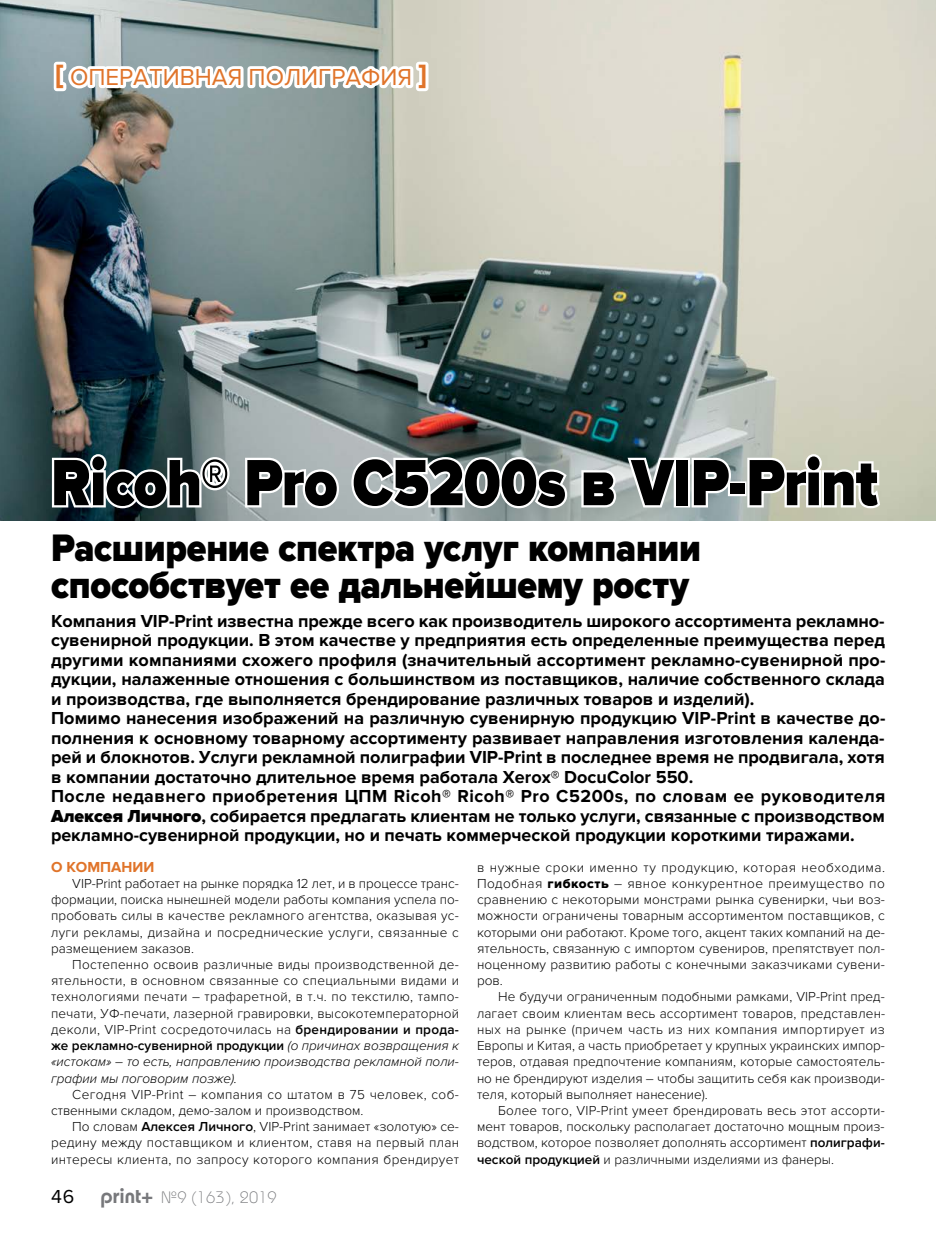
<style>
.page{position:relative;width:936px;height:1234px;background:#fff}
.page>*{position:absolute;margin:0;border:0;box-sizing:border-box;transform-origin:0 0}
.t1{font:900 67.65px "Proxima Nova";letter-spacing:-.015em;color:#000;scale:.86 1}
.t2{font:900 39.6px/37.2px "Proxima Nova";letter-spacing:-.005em;color:#000;scale:.91 1}
.t3{font:24px "Proxima Nova";color:#e0742a}
.t4{font:700 18px/19.5px "Proxima Nova";color:#000}
.t5{font:300 16.5px "Bauhaus C";color:#77787b}
.t6{font:700 15px "Proxima Nova";color:#e0742a}
.t7{font:300 13.5px/16.2px "Proxima Nova";letter-spacing:.01em;color:#000;text-align:justify}
.s1{font-weight:900;font-size:27px}
.s2{font-weight:900}
.s3{font-weight:600}
.s4{font-style:italic}
.s5{font-family:"Proxima Nova";font-weight:400;font-size:19.5px;color:#000}
.s6{font-weight:600;font-size:21px}
.s7{font-family:"Proxima Nova Extrabld";font-weight:400}
</style>
<div class="page">
<img style="left:0;top:0;width:935px;height:520px">
<svg style="left:51px;top:55px;width:380px;height:45px"></svg>
<svg style="left:50px;top:450px;width:182px;height:61px"></svg>
<svg style="left:243px;top:455px;width:99px;height:55px"></svg>
<svg style="left:349px;top:454px;width:220px;height:57px"></svg>
<svg style="left:579px;top:454px;width:101px;height:55px"></svg>
<div style="left:673px;top:457px;width:17px;height:50px;border:5px solid #fff"></div>
<svg style="left:689px;top:455px;width:45px;height:54px"></svg>
<div style="left:727px;top:481px;width:19px;height:15px;border:5px solid #fff"></div>
<svg style="left:745px;top:450px;width:139px;height:61px"></svg>
<h3 class="t3" style="left:55px;top:63px;width:373px"><span class="s1">[</span> ОПЕРАТИВНАЯ ПОЛИГРАФИЯ <span class="s1">]</span></h3>
<h1 class="t1" style="left:51px;top:443px;width:963px">Ricoh® Pro C5200s в VIP-Print</h1>
<h2 class="t2" style="left:51px;top:529px;width:715px">Расширение спектра услуг компании способствует ее дальнейшему росту</h2>
<p class="t4" style="left:51px;top:611px;width:835px">Компания VIP-Print известна прежде всего как производитель широкого ассортимента рекламно&shy;сувенирной продукции. В этом качестве у предприятия есть определенные преимущества перед другими компаниями схожего профиля (значительный ассортимент рекламно-сувенирной про&shy;дукции, налаженные отношения с большинством из поставщиков, наличие собственного склада и производства, где выполняется брендирование различных товаров и изделий).<br>Помимо нанесения изображений на различную сувенирную продукцию VIP-Print в качестве до&shy;полнения к основному товарному ассортименту развивает направления изготовления календа&shy;рей и блокнотов. Услуги рекламной полиграфии VIP-Print в последнее время не продвигала, хотя в компании достаточно длительное время работала Xerox® DocuColor 550.<br>После недавнего приобретения ЦПМ Ricoh® Ricoh® Pro C5200s, по словам ее руководителя <span class="s2">Алексея Личного</span>, собирается предлагать клиентам не только услуги, связанные с производством рекламно-сувенирной продукции, но и печать коммерческой продукции короткими тиражами.</p>
<p class="t6" style="left:51px;top:857px;width:105px">О КОМПАНИИ</p>
<p class="t7" style="left:51px;top:875px;width:409px;text-indent:21px">VIP-Print работает на рынке порядка 12 лет, и в процессе транс&shy;формации, поиска нынешней модели работы компания успела по&shy;пробовать силы в качестве рекламного агентства, оказывая ус&shy;луги рекламы, дизайна и посреднические услуги, связанные с размещением заказов.</p>
<p class="t7" style="left:51px;top:956px;width:409px;text-indent:21px">Постепенно освоив различные виды производственной де&shy;ятельности, в основном связанные со специальными видами и технологиями печати – трафаретной, в т.ч. по текстилю, тампо&shy;печати, УФ-печати, лазерной гравировки, высокотемператорной деколи, VIP-Print сосредоточилась на <span class="s3">брендировании и прода&shy;же рекламно-сувенирной продукции</span> <span class="s4">(о причинах возвращения к «истокам» – то есть, направлению производства рекламной поли&shy;графии мы поговорим позже).</span></p>
<p class="t7" style="left:51px;top:1086px;width:409px;text-indent:21px">Сегодня VIP-Print – компания со штатом в 75 человек, соб&shy;ственными складом, демо-залом и производством.</p>
<p class="t7" style="left:51px;top:1118px;width:409px;text-indent:21px">По словам <span class="s3">Алексея Личного</span>, VIP-Print занимает «золотую» се&shy;редину между поставщиком и клиентом, ставя на первый план интересы клиента, по запросу которого компания брендирует</p>
<p class="t5" style="left:51px;top:1187px;width:227px"><span class="s5">46</span> <span class="s6">print+</span> №9 (163), 2019</p>
<p class="t7" style="left:477px;top:859px;width:409px">в нужные сроки именно ту продукцию, которая необходима.<br>Подобная <span class="s7">гибкость</span> – явное конкурентное преимущество по сравнению с некоторыми монстрами рынка сувенирки, чьи воз&shy;можности ограничены товарным ассортиментом поставщиков, с которыми они работают. Кроме того, акцент таких компаний на де&shy;ятельность, связанную с импортом сувениров, препятствует пол&shy;ноценному развитию работы с конечными заказчиками сувени&shy;ров.</p>
<p class="t7" style="left:477px;top:988px;width:409px;text-indent:21px">Не будучи ограниченным подобными рамками, VIP-Print пред&shy;лагает своим клиентам весь ассортимент товаров, представлен&shy;ных на рынке (причем часть из них компания импортирует из Европы и Китая, а часть приобретает у крупных украинских импор&shy;теров, отдавая предпочтение компаниям, которые самостоятель&shy;но не брендируют изделия – чтобы защитить себя как производи&shy;теля, который выполняет нанесение).</p>
<p class="t7" style="left:477px;top:1102px;width:409px;text-indent:21px">Более того, VIP-Print умеет брендировать весь этот ассорти&shy;мент товаров, поскольку располагает достаточно мощным произ&shy;водством, которое позволяет дополнять ассортимент <span class="s3">полиграфи&shy;ческой продукцией</span> и различными изделиями из фанеры.</p>
</div>
